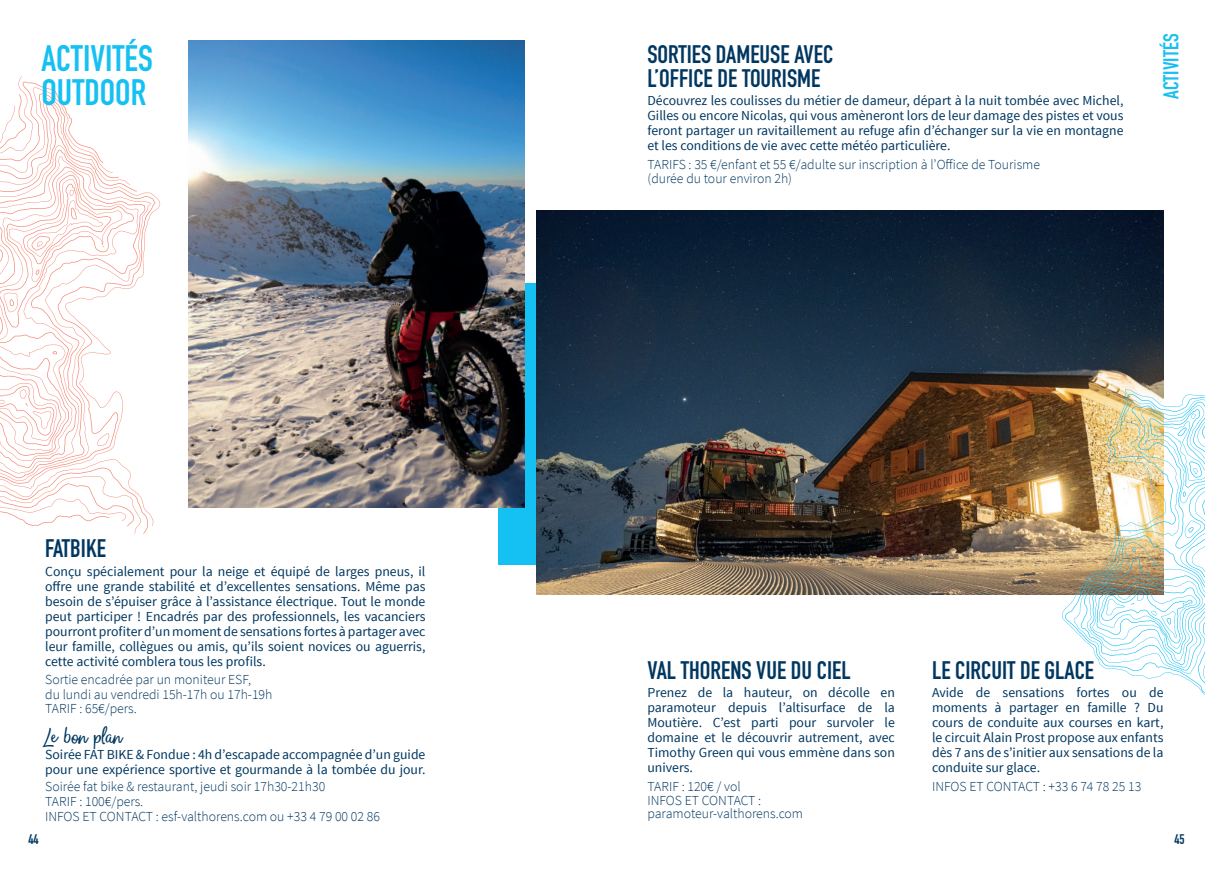
<style>
.page{position:relative;width:1205px;height:869px;background:#fff}
.page>*{position:absolute;margin:0;border:0;box-sizing:border-box;transform-origin:0 0}
.t1{font:700 36.25px/33.8px "DIN Condensed";color:#15c0f2}
.t2{font:700 25px/23.8px "DIN Condensed";color:#003760}
.t3{font:700 21.25px "DIN Condensed";color:#15c0f2}
.t4{font:21.25px "Money Penny Script";color:#003760}
.t5{font:13.75px/15px "Source Sans Pro";color:#003760;text-align:justify}
.t6{font:300 13.75px/13.8px "Source Sans Pro";color:#003760}
.t7{font:700 13.75px "DIN Condensed";color:#003760}
</style>
<div class="page">
<div style="left:498px;top:283px;width:378px;height:281px;background:#15c0f2"></div>
<img style="left:188px;top:41px;width:336px;height:466px">
<img style="left:537px;top:210px;width:626px;height:384px">
<svg style="left:0;top:98px;width:153px;height:427px"></svg>
<svg style="left:0;top:145px;width:160px;height:343px"></svg>
<svg style="left:0;top:150px;width:155px;height:333px"></svg>
<svg style="left:0;top:156px;width:151px;height:325px"></svg>
<svg style="left:0;top:167px;width:145px;height:311px"></svg>
<svg style="left:0;top:103px;width:138px;height:370px"></svg>
<svg style="left:1062px;top:389px;width:143px;height:305px"></svg>
<img style="left:1065px;top:393px;width:140px;height:299px">
<h1 class="t1" style="left:41px;top:41px;width:113px">ACTIVITÉS<br>OUTDOOR</h1>
<h2 class="t2" style="left:45px;top:536px;width:62px">FATBIKE</h2>
<p class="t5" style="left:45px;top:563px;width:382px">Conçu spécialement pour la neige et équipé de larges pneus, il offre une grande stabilité et dʼexcellentes sensations. Même pas besoin de s’épuiser grâce à lʼassistance électrique. Tout le monde peut participer ! Encadrés par des professionnels, les vacanciers pourront profiter d’un moment de sensations fortes à partager avec leur famille, collègues ou amis, qu’ils soient novices ou aguerris, cette activité comblera tous les profils.</p>
<p class="t6" style="left:45px;top:671px;width:229px;line-height:15px">Sortie encadrée par un moniteur ESF,<br>du lundi au vendredi 15h-17h ou 17h-19h</p>
<p class="t6" style="left:45px;top:701px;width:93px">TARIF : 65€/pers.</p>
<h3 class="t4" style="left:45px;top:721px;width:78px">Le bon plan</h3>
<p class="t5" style="left:45px;top:746px;width:382px">Soirée FAT BIKE &amp; Fondue : 4h dʼescapade accompagnée dʼun guide pour une expérience sportive et gourmande à la tombée du jour.</p>
<p class="t6" style="left:45px;top:779px;width:336px;line-height:15px">Soirée fat bike &amp; restaurant, jeudi soir 17h30-21h30<br>TARIF : 100€/pers.<br>INFOS ET CONTACT : esf-valthorens.com ou +33 4 79 00 02 86</p>
<h2 class="t2" style="left:647px;top:42px;width:187px">SORTIES DAMEUSE AVEC<br>L’OFFICE DE TOURISME</h2>
<p class="t5" style="left:647px;top:93px;width:477px">Découvrez les coulisses du métier de dameur, départ à la nuit tombée avec Michel, Gilles ou encore Nicolas, qui vous amèneront lors de leur damage des pistes et vous feront partager un ravitaillement au refuge afin d’échanger sur la vie en montagne et les conditions de vie avec cette météo particulière.</p>
<p class="t6" style="left:647px;top:157px;width:394px">TARIFS : 35 €/enfant et 55 €/adulte sur inscription à l’Office de Tourisme (durée du tour environ 2h)</p>
<h3 class="t3" style="left:1157px;top:99px;width:67px;rotate:-90deg">ACTIVITÉS</h3>
<h2 class="t2" style="left:647px;top:657px;width:205px">VAL THORENS VUE DU CIEL</h2>
<p class="t5" style="left:647px;top:685px;width:249px">Prenez de la hauteur, on décolle en paramoteur depuis l’altisurface de la Moutière. C’est parti pour survoler le domaine et le découvrir autrement, avec Timothy Green qui vous emmène dans son univers.</p>
<p class="t6" style="left:647px;top:779px;width:157px">TARIF : 120€ / vol<br>INFOS ET CONTACT : paramoteur-valthorens.com</p>
<h2 class="t2" style="left:932px;top:657px;width:164px">LE CIRCUIT DE GLACE</h2>
<p class="t5" style="left:932px;top:685px;width:233px">Avide de sensations fortes ou de moments à partager en famille ? Du cours de conduite aux courses en kart, le circuit Alain Prost propose aux enfants dès 7 ans de s’initier aux sensations de la conduite sur glace.</p>
<p class="t6" style="left:932px;top:779px;width:211px">INFOS ET CONTACT : +33 6 74 78 25 13</p>
<p class="t7" style="left:28px;top:829px;width:12px">44</p>
<p class="t7" style="left:1174px;top:829px;width:12px">45</p>
</div>
